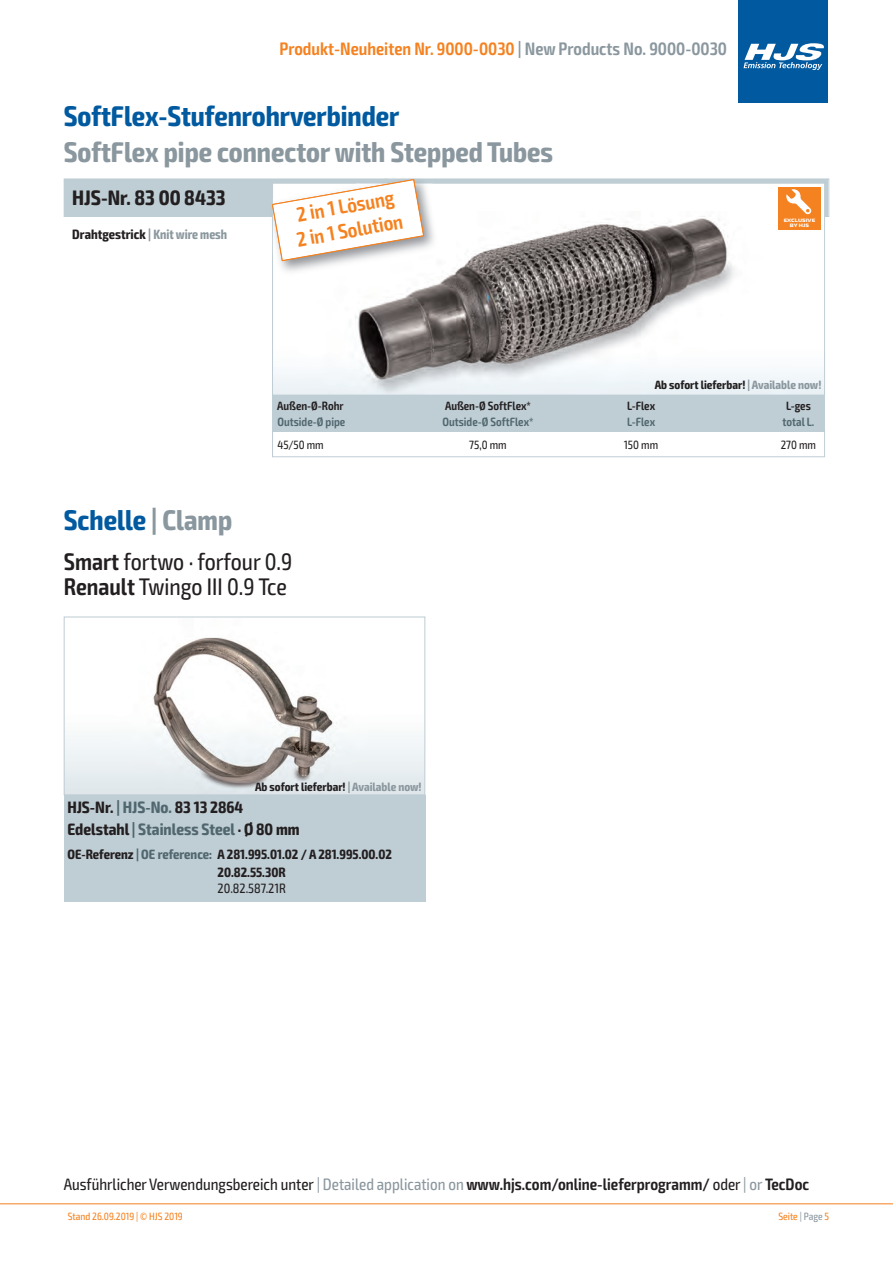
<style>
.page{position:relative;width:893px;height:1263px;background:#fff}
.page>*{position:absolute;margin:0;border:0;box-sizing:border-box;transform-origin:0 0}
.t1{font:700 condensed 28.5px "Exo 2";color:#015aa0}
.t2{font:700 condensed 28.5px "Exo 2";color:#8a979e}
.t3{font:condensed 24px/25.5px "Exo 2";color:#231f20}
.t4{font:700 condensed 21px "Exo 2";color:#231f20}
.t5{font:600 condensed 20.55px/24.6px "Exo 2";color:#f58220}
.t6{font:600 condensed 18px "Exo 2";color:#f58220}
.t7{font:condensed 16.5px "Exo 2";color:#231f20}
.t8{font:700 condensed 16.5px/22.5px "Exo 2";color:#231f20}
.t9{font:700 condensed 13.5px/17.7px "Exo 2";color:#231f20}
.t10{font:condensed 13.5px "Exo 2";color:#231f20}
.t11{font:700 condensed 12px "Exo 2";color:#231f20}
.t12{font:600 condensed 12px "Exo 2";color:#51676f}
.t13{font:600 condensed 12px "Exo 2";color:#231f20}
.t14{font:condensed 12px "Exo 2";color:#231f20}
.t15{font:condensed 10.5px "Exo 2";color:#f58220}
.t16{font:800 expanded 4.8px/5.8px "Exo 2";color:#fff;text-align:center}
.s1{color:#8a979e}
.s2{font-weight:600}
.s3{color:#51676f}
</style>
<div class="page">
<div style="left:739px;top:0;width:89px;height:102px;background:#015aa0"></div>
<svg style="left:744px;top:43px;width:80px;height:27px"></svg>
<hr style="left:0;top:1203px;width:893px;height:1px;background:#f58220">
<div style="left:65px;top:179px;width:763px;height:37px;background:#bfcdd4"></div>
<div style="left:64px;top:179px;width:765px;height:38px;border:1px solid #bfcdd4"></div>
<img style="left:66px;top:637px;width:357px;height:156px">
<div style="left:64px;top:617px;width:361px;height:178px;border:1px solid #bfcdd4"></div>
<div style="left:64px;top:795px;width:361px;height:106px;background:#bfcdd4"></div>
<div style="left:272px;top:429px;width:553px;height:28px;border:1px solid #bfcdd4"></div>
<img style="left:274px;top:185px;width:549px;height:208px">
<div style="left:272px;top:183px;width:553px;height:212px;border:1px solid #bfcdd4"></div>
<div style="left:272px;top:395px;width:553px;height:37px;background:#bfcdd4"></div>
<img style="left:273px;top:184px;width:172px;height:97px">
<svg style="left:266px;top:179px;width:158px;height:82px"></svg>
<div style="left:778px;top:187px;width:43px;height:43px;background:#f58220"></div>
<svg style="left:786px;top:189px;width:25px;height:25px"></svg>
<p class="t6" style="left:279px;top:38px;width:449px">Produkt-Neuheiten Nr. 9000-0030 <span class="s1">| New Products No. 9000-0030</span></p>
<h1 class="t1" style="left:64px;top:100px;width:337px">SoftFlex-Stufenrohrverbinder</h1>
<h1 class="t2" style="left:64px;top:136px;width:491px">SoftFlex pipe connector with Stepped Tubes</h1>
<p class="t4" style="left:72px;top:186px;width:155px">HJS-Nr. 83 00 8433</p>
<p class="t9" style="left:72px;top:226px;width:156px">Drahtgestrick <span class="s1">| Knit wire mesh</span></p>
<p class="t5" style="left:290px;top:203px;width:109px;rotate:-10deg">2 in 1 Lösung<br>2 in 1 Solution</p>
<p class="t16" style="left:784px;top:217px;width:33px">EXCLUSIVE<br>BY HJS</p>
<p class="t11" style="left:655px;top:377px;width:168px">Ab sofort lieferbar! <span class="s1">| Available now!</span></p>
<p class="t13" style="left:277px;top:398px;width:68px">Außen-Ø-Rohr</p>
<p class="t13" style="left:445px;top:398px;width:87px">Außen-Ø SoftFlex*</p>
<p class="t13" style="left:627px;top:398px;width:30px">L-Flex</p>
<p class="t13" style="left:786px;top:398px;width:26px">L-ges</p>
<p class="t12" style="left:277px;top:414px;width:69px">Outside-Ø pipe</p>
<p class="t12" style="left:442px;top:414px;width:93px">Outside-Ø SoftFlex*</p>
<p class="t12" style="left:627px;top:414px;width:30px">L-Flex</p>
<p class="t12" style="left:782px;top:414px;width:33px">total L.</p>
<p class="t14" style="left:277px;top:438px;width:48px">45/50 mm</p>
<p class="t14" style="left:469px;top:438px;width:39px">75,0 mm</p>
<p class="t14" style="left:624px;top:438px;width:36px">150 mm</p>
<p class="t14" style="left:781px;top:438px;width:37px">270 mm</p>
<h1 class="t1" style="left:64px;top:504px;width:170px">Schelle <span class="s1">| Clamp</span></h1>
<h2 class="t3" style="left:64px;top:549px;width:230px"><span class="s2">Smart</span> fortwo · forfour 0.9<br><span class="s2">Renault</span> Twingo III 0.9 Tce</h2>
<p class="t11" style="left:255px;top:780px;width:168px">Ab sofort lieferbar! <span class="s1">| Available now!</span></p>
<p class="t8" style="left:67px;top:796px;width:234px">HJS-Nr. <span class="s3">| HJS-No.</span> 83 13 2864<br>Edelstahl <span class="s3">| Stainless Steel</span> · Ø 80 mm</p>
<p class="t9" style="left:218px;top:845px;width:176px;text-indent:-150px">OE-Referenz <span class="s3">| OE reference:</span> A 281.995.01.02 / A 281.995.00.02<br>20.82.55.30R</p>
<p class="t10" style="left:218px;top:880px;width:70px">20.82.587.21R</p>
<p class="t7" style="left:64px;top:1175px;width:747px">Ausführlicher Verwendungsbereich unter <span class="s1">| Detailed application on</span> <span class="s2">www.hjs.com/online-lieferprogramm/</span> oder <span class="s1">| or</span> <span class="s2">TecDoc</span></p>
<p class="t15" style="left:68px;top:1210px;width:117px">Stand 26.09.2019 | © HJS 2019</p>
<p class="t15" style="left:778px;top:1210px;width:52px">Seite <span class="s1">| Page</span> 5</p>
</div>
